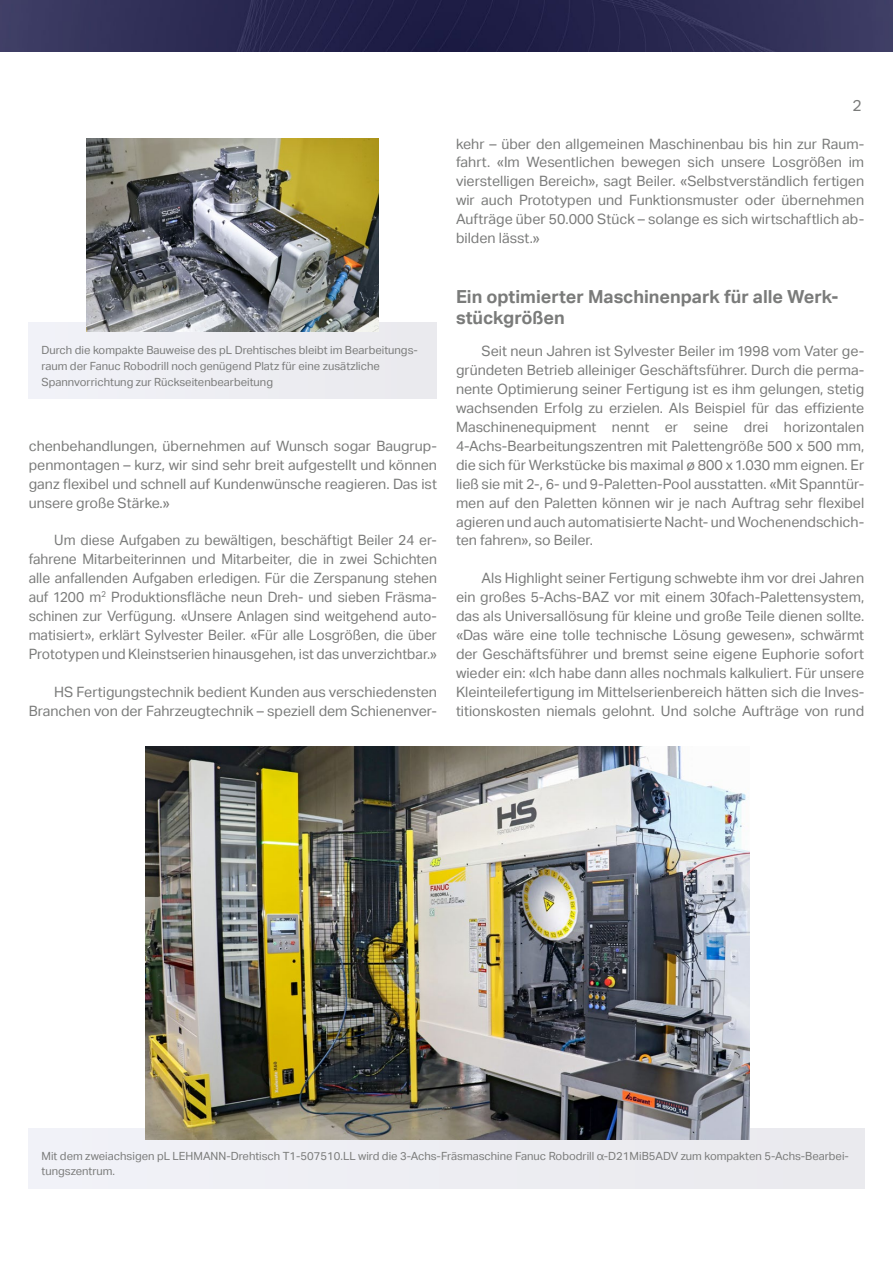
<style>
.page{position:relative;width:893px;height:1263px;background:#fff}
.page>*{position:absolute;margin:0;border:0;box-sizing:border-box;transform-origin:0 0}
.Grundtext{font:700 18px/21.8px "Aktiv Grotesk";color:#7a7b7a}
.t1{font:15.75px "Aktiv Grotesk";color:#7a7b7a}
.Grundtext-2{font:14.25px/18.9px "Aktiv Grotesk";color:#7a7b7a;text-align:justify}
.Legende{font:11.25px/15.8px "Aktiv Grotesk";color:#7a7b7a}
</style>
<div class="page">
<img style="left:0;top:0;width:893px;height:51px">
<div style="left:29px;top:323px;width:408px;height:75px;background:#ededf2"></div>
<img style="left:87px;top:138px;width:292px;height:193px">
<div style="left:29px;top:1128px;width:835px;height:60px;background:#ededf2"></div>
<img style="left:146px;top:747px;width:603px;height:392px">
<p class="Legende" style="left:42px;top:342px;width:378px">Durch die kompakte Bauweise des pL Drehtisches bleibt im Bearbeitungs&shy;raum der Fanuc Robodrill noch genügend Platz für eine zusätzliche<br>Spannvorrichtung zur Rückseitenbearbeitung</p>
<p class="Grundtext-2" style="left:29px;top:437px;width:410px">chenbehandlungen, übernehmen auf Wunsch sogar Baugrup&shy;penmontagen – kurz, wir sind sehr breit aufgestellt und können ganz flexibel und schnell auf Kundenwünsche reagieren. Das ist unsere große Stärke.»</p>
<p class="Grundtext-2" style="left:29px;top:531px;width:410px;text-indent:26px">Um diese Aufgaben zu bewältigen, beschäftigt Beiler 24 er&shy;fahrene Mitarbeiterinnen und Mitarbeiter, die in zwei Schichten alle anfallenden Aufgaben erledigen. Für die Zerspanung stehen auf 1200 m<sup>2</sup> Produktionsfläche neun Dreh- und sieben Fräsma&shy;schinen zur Verfügung. «Unsere Anlagen sind weitgehend auto&shy;matisiert», erklärt Sylvester Beiler. «Für alle Losgrößen, die über Prototypen und Kleinstserien hinausgehen, ist das unverzichtbar.»</p>
<p class="Grundtext-2" style="left:29px;top:682px;width:410px;text-align:right">HS Fertigungstechnik bedient Kunden aus verschiedensten<br>Branchen von der Fahrzeugtechnik – speziell dem Schienenver-</p>
<p class="t1" style="left:852px;top:96px;width:11px">2</p>
<p class="Grundtext-2" style="left:456px;top:134px;width:410px">kehr – über den allgemeinen Maschinenbau bis hin zur Raum&shy;fahrt. «Im Wesentlichen bewegen sich unsere Losgrößen im vierstelligen Bereich», sagt Beiler. «Selbstverständlich fertigen wir auch Prototypen und Funktionsmuster oder übernehmen Aufträge über 50.000 Stück – solange es sich wirtschaftlich ab&shy;bilden lässt.»</p>
<p class="Grundtext" style="left:456px;top:285px;width:384px">Ein optimierter Maschinenpark für alle Werk&shy;stückgrößen</p>
<p class="Grundtext-2" style="left:456px;top:342px;width:410px;text-indent:26px">Seit neun Jahren ist Sylvester Beiler im 1998 vom Vater ge&shy;gründeten Betrieb alleiniger Geschäftsführer. Durch die perma&shy;nente Optimierung seiner Fertigung ist es ihm gelungen, stetig wachsenden Erfolg zu erzielen. Als Beispiel für das effiziente Maschinenequipment nennt er seine drei horizontalen 4-Achs-Bearbeitungszentren mit Palettengröße 500 x 500 mm, die sich für Werkstücke bis maximal ø 800 x 1.030 mm eignen. Er ließ sie mit 2-, 6- und 9-Paletten-Pool ausstatten. «Mit Spanntür&shy;men auf den Paletten können wir je nach Auftrag sehr flexibel agieren und auch automatisierte Nacht- und Wochenendschich&shy;ten fahren», so Beiler.</p>
<p class="Grundtext-2" style="left:456px;top:569px;width:410px;text-indent:26px">Als Highlight seiner Fertigung schwebte ihm vor drei Jahren ein großes 5-Achs-BAZ vor mit einem 30fach-Palettensystem, das als Universallösung für kleine und große Teile dienen sollte. «Das wäre eine tolle technische Lösung gewesen», schwärmt der Geschäftsführer und bremst seine eigene Euphorie sofort wieder ein: «Ich habe dann alles nochmals kalkuliert. Für unsere Kleinteilefertigung im Mittelserienbereich hätten sich die Inves&shy;titionskosten niemals gelohnt. Und solche Aufträge von rund</p>
<p class="Legende" style="left:42px;top:1148px;width:809px">Mit dem zweiachsigen pL LEHMANN-Drehtisch T1-507510.LL wird die 3-Achs-Fräsmaschine Fanuc Robodrill α-D21MiB5ADV zum kompakten 5-Achs-Bearbei&shy;tungszentrum.</p>
</div>
